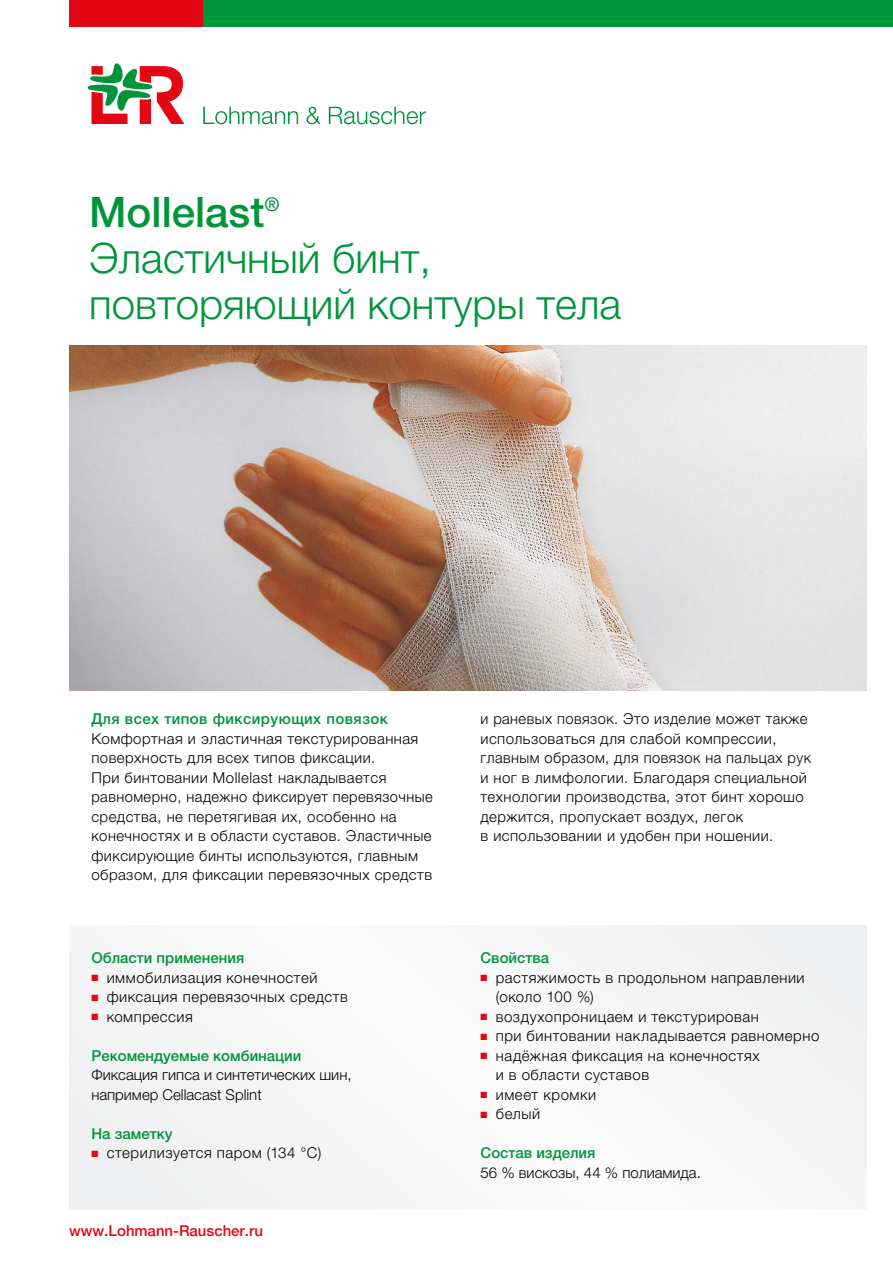
<style>
.page{position:relative;width:893px;height:1263px;background:#fff}
.page>*{position:absolute;margin:0;border:0;box-sizing:border-box;transform-origin:0 0}
.t1{font:300 42px/46.2px "Helvetica Neue LTW1 G";color:#00953a}
.t2{font:300 15px/19.5px "Helvetica Neue LTW1 G";letter-spacing:.03em;color:#000}
.t3{font:300 15px/19.5px "Helvetica Neue LTW1 G";color:#000}
.t4{font:500 15px "Helvetica Neue LTW1 G";color:#00953a}
.t5{font:500 15px "Helvetica Neue LTW1 G";letter-spacing:.03em;color:#00953a}
.t6{font:500 15px "Helvetica Neue LTW1 G";color:#e30613}
.s1{font-weight:500}
.s2{color:#e30613}
</style>
<div class="page">
<div style="left:69px;top:926px;width:797px;height:283px;background:#f6f6f7"></div>
<img style="left:69px;top:346px;width:797px;height:344px">
<div style="left:203px;top:0;width:690px;height:27px;background:#00953a"></div>
<div style="left:69px;top:0;width:134px;height:27px;background:#e30613"></div>
<svg style="left:88px;top:63px;width:96px;height:61px"></svg>
<svg style="left:203px;top:107px;width:95px;height:17px"></svg>
<svg style="left:306px;top:107px;width:15px;height:17px"></svg>
<svg style="left:329px;top:107px;width:97px;height:17px"></svg>
<h1 class="t1" style="left:89px;top:188px;width:533px"><span class="s1">Mollelast</span><sup>®<br></sup>Эластичный бинт, повторяющий контуры тела</h1>
<p class="t5" style="left:91px;top:710px;width:298px">Для всех типов фиксирующих повязок</p>
<p class="t2" style="left:91px;top:728px;width:343px">Комфортная и эластичная текстурированная поверхность для всех типов фиксации.<br>При бинтовании Mollelast накладывается равномерно, надежно фиксирует перевязочные средства, не перетягивая их, особенно на конечностях и в области суставов. Эластичные фиксирующие бинты используются, главным образом, для фиксации перевязочных средств</p>
<p class="t4" style="left:91px;top:949px;width:154px">Области применения</p>
<p class="t2" style="left:91px;top:968px;width:228px"><span class="s2">■</span> иммобилизация конечностей</p>
<p class="t2" style="left:91px;top:987px;width:258px"><span class="s2">■</span> фиксация перевязочных средств</p>
<p class="t2" style="left:91px;top:1007px;width:103px"><span class="s2">■</span> компрессия</p>
<p class="t4" style="left:91px;top:1046px;width:211px">Рекомендуемые комбинации</p>
<p class="t3" style="left:91px;top:1065px;width:262px">Фиксация гипса и синтетических шин, например Cellacast Splint</p>
<p class="t4" style="left:91px;top:1124px;width:83px">На заметку</p>
<p class="t2" style="left:91px;top:1143px;width:231px"><span class="s2">■</span> стерилизуется паром (134 °C)</p>
<p class="t6" style="left:69px;top:1221px;width:195px">www.Lohmann-Rauscher.ru</p>
<p class="t2" style="left:480px;top:709px;width:332px">и раневых повязок. Это изделие может также использоваться для слабой компрессии, главным образом, для повязок на пальцах рук и ног в лимфологии. Благодаря специальной технологии производства, этот бинт хорошо держится, пропускает воздух, легок<br>в использовании и удобен при ношении.</p>
<p class="t4" style="left:480px;top:949px;width:70px">Свойства</p>
<p class="t2" style="left:496px;top:968px;width:310px;text-indent:-15px"><span class="s2">■</span> растяжимость в продольном направлении (около 100 %)</p>
<p class="t2" style="left:480px;top:1007px;width:280px"><span class="s2">■</span> воздухопроницаем и текстурирован</p>
<p class="t2" style="left:480px;top:1026px;width:340px"><span class="s2">■</span> при бинтовании накладывается равномерно</p>
<p class="t2" style="left:496px;top:1046px;width:265px;text-indent:-15px"><span class="s2">■</span> надёжная фиксация на конечностях и в области суставов</p>
<p class="t2" style="left:480px;top:1085px;width:117px"><span class="s2">■</span> имеет кромки</p>
<p class="t2" style="left:480px;top:1104px;width:61px"><span class="s2">■</span> белый</p>
<p class="t4" style="left:480px;top:1144px;width:116px">Состав изделия</p>
<p class="t3" style="left:480px;top:1163px;width:222px">56 % вискозы, 44 % полиамида.</p>
</div>
